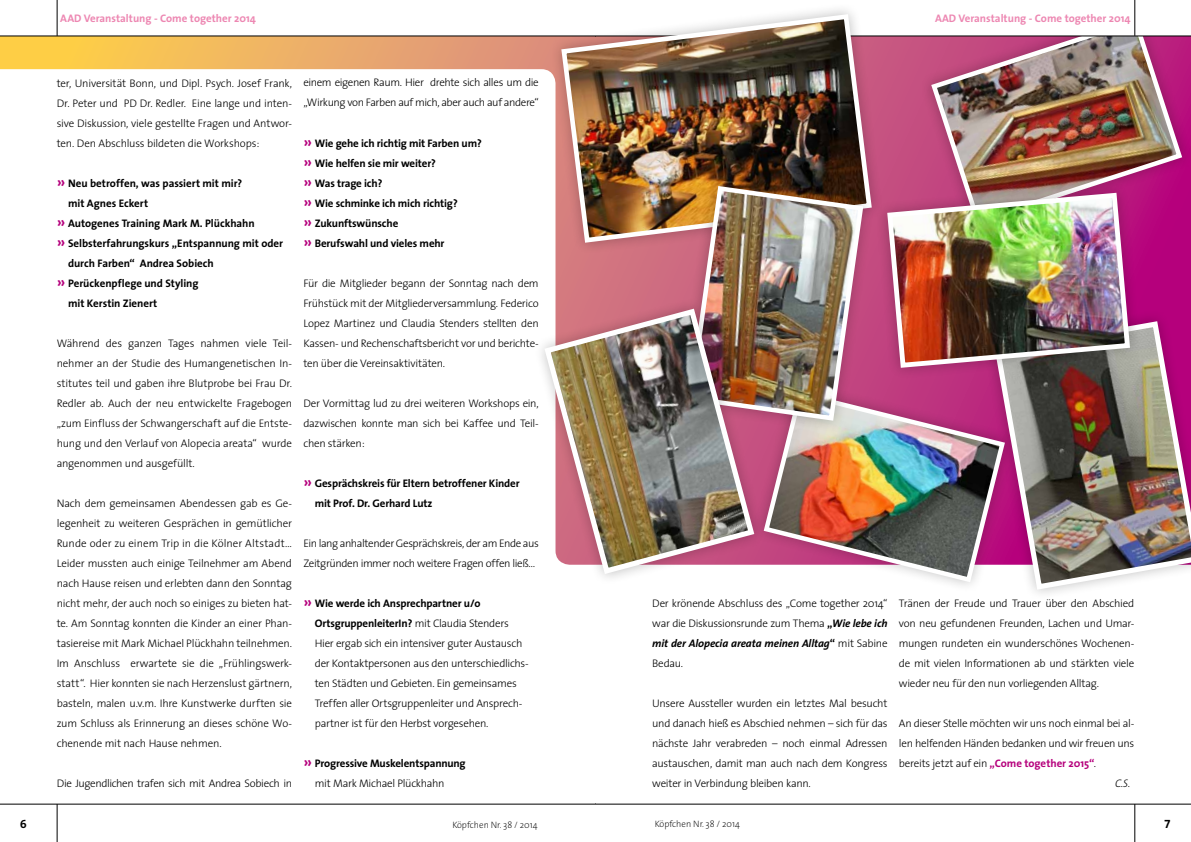
<style>
.page{position:relative;width:1191px;height:842px;background:#fff}
.page>*{position:absolute;margin:0;border:0;box-sizing:border-box;transform-origin:0 0}
.t1{font:12px "The Sans Bold Expert";color:#000}
.t2{font:300 11px/20px "The Sans";letter-spacing:-.025em;color:#000;text-align:justify}
.t3{font:700 11px/20px "The Sans";letter-spacing:-.01em;color:#000}
.t4{font:700 11px "The Sans";color:#ed87b2}
.t5{font:italic 300 11px "The Sans";color:#000}
.t6{font:200 9.3px "The Sans";color:#000}
.s1{font-size:16px;color:#b5007c}
.s2{font-weight:700;font-size:16px;color:#b5007c}
.s3{font-weight:700}
.s4{font-weight:300}
.s5{font-weight:700;font-style:italic}
.s6{font-weight:700;color:#b5007c}
</style>
<div class="page">
<svg style="left:0;top:37px;width:1191px;height:341px"></svg>
<div style="left:918px;top:5px;width:273px;height:229px;background:#000;opacity:.25"></div>
<img style="left:928px;top:37px;width:257px;height:190px">
<div style="left:981px;top:308px;width:210px;height:292px;background:#000;opacity:.25"></div>
<img style="left:992px;top:318px;width:199px;height:275px">
<div style="left:874px;top:180px;width:267px;height:199px;background:#000;opacity:.25"></div>
<img style="left:884px;top:190px;width:248px;height:180px">
<hr style="left:0;top:36px;width:595px;height:1px;background:#000">
<hr style="left:57px;top:0;width:1px;height:36px;background:#000">
<hr style="left:57px;top:804px;width:1px;height:38px;background:#000">
<hr style="left:0;top:804px;width:595px;height:1px;background:#000">
<div style="left:595px;top:0;width:596px;height:36px;background:#fff"></div>
<hr style="left:595px;top:36px;width:596px;height:1px;background:#000">
<hr style="left:1134px;top:0;width:1px;height:36px;background:#000">
<hr style="left:1134px;top:804px;width:1px;height:38px;background:#000">
<hr style="left:595px;top:804px;width:596px;height:1px;background:#000">
<div style="left:548px;top:1px;width:334px;height:252px;background:#000;opacity:.25"></div>
<img style="left:559px;top:12px;width:315px;height:233px">
<div style="left:750px;top:378px;width:264px;height:214px;background:#000;opacity:.25"></div>
<img style="left:761px;top:388px;width:246px;height:197px">
<div style="left:675px;top:173px;width:198px;height:258px;background:#000;opacity:.25"></div>
<img style="left:685px;top:183px;width:181px;height:240px">
<div style="left:531px;top:296px;width:233px;height:288px;background:#000;opacity:.25"></div>
<img style="left:541px;top:305px;width:216px;height:272px">
<p class="t4" style="left:60px;top:9px;width:197px">AAD Veranstaltung - Come together 2014</p>
<p class="t4" style="left:935px;top:9px;width:197px">AAD Veranstaltung - Come together 2014</p>
<p class="t2" style="left:57px;top:72px;width:237px">ter, Universität Bonn, und Dipl. Psych. Josef Frank, Dr. Peter und PD Dr. Redler. Eine lange und inten&shy;sive Diskussion, viele gestellte Fragen und Antwor&shy;ten. Den Abschluss bildeten die Workshops:</p>
<p class="t3" style="left:57px;top:173px;width:187px"><span class="s1">»</span> Neu betroffen, was passiert mit mir?</p>
<p class="t3" style="left:68px;top:193px;width:82px">mit Agnes Eckert</p>
<p class="t3" style="left:57px;top:213px;width:199px"><span class="s1">»</span> Autogenes Training Mark M. Plückhahn</p>
<p class="t3" style="left:57px;top:233px;width:228px"><span class="s1">»</span> Selbsterfahrungskurs „Entspannung mit oder</p>
<p class="t3" style="left:68px;top:253px;width:147px">durch Farben“ Andrea Sobiech</p>
<p class="t3" style="left:57px;top:273px;width:143px"><span class="s1">»</span> Perückenpflege und Styling</p>
<p class="t3" style="left:68px;top:293px;width:91px">mit Kerstin Zienert</p>
<p class="t2" style="left:57px;top:332px;width:237px">Während des ganzen Tages nahmen viele Teil&shy;nehmer an der Studie des Humangenetischen In&shy;stitutes teil und gaben ihre Blutprobe bei Frau Dr.<br>Redler ab. Auch der neu entwickelte Fragebogen „zum Einfluss der Schwangerschaft auf die Entste&shy;hung und den Verlauf von Alopecia areata“ wurde angenommen und ausgefüllt.</p>
<p class="t2" style="left:57px;top:492px;width:237px">Nach dem gemeinsamen Abendessen gab es Ge&shy;legenheit zu weiteren Gesprächen in gemütlicher Runde oder zu einem Trip in die Kölner Altstadt… Leider mussten auch einige Teilnehmer am Abend nach Hause reisen und erlebten dann den Sonntag nicht mehr, der auch noch so einiges zu bieten hat&shy;te. Am Sonntag konnten die Kinder an einer Phan&shy;tasiereise mit Mark Michael Plückhahn teilnehmen.<br>Im Anschluss erwartete sie die „Frühlingswerk&shy;statt“. Hier konnten sie nach Herzenslust gärtnern, basteln, malen u.v.m. Ihre Kunstwerke durften sie zum Schluss als Erinnerung an dieses schöne Wo&shy;chenende mit nach Hause nehmen.</p>
<p class="t2" style="left:57px;top:772px;width:237px">Die Jugendlichen trafen sich mit Andrea Sobiech in</p>
<p class="t2" style="left:303px;top:72px;width:237px">einem eigenen Raum. Hier drehte sich alles um die „Wirkung von Farben auf mich, aber auch auf andere“</p>
<p class="t3" style="left:303px;top:133px;width:180px"><span class="s1">»</span> Wie gehe ich richtig mit Farben um? <span class="s1">»</span> Wie helfen sie mir weiter?<br><span class="s1">»</span> Was trage ich?<br><span class="s1">»</span> Wie schminke ich mich richtig?<br><span class="s1">»</span> Zukunftswünsche<br><span class="s1">»</span> Berufswahl und vieles mehr</p>
<p class="t2" style="left:303px;top:272px;width:237px">Für die Mitglieder begann der Sonntag nach dem Frühstück mit der Mitgliederversammlung. Federico Lopez Martinez und Claudia Stenders stellten den Kassen- und Rechenschaftsbericht vor und berichte&shy;ten über die Vereinsaktivitäten.</p>
<p class="t2" style="left:303px;top:392px;width:237px">Der Vormittag lud zu drei weiteren Workshops ein, dazwischen konnte man sich bei Kaffee und Teil&shy;chen stärken:</p>
<p class="t3" style="left:315px;top:473px;width:206px;text-indent:-11px"><span class="s1">»</span> Gesprächskreis für Eltern betroffener Kinder mit Prof. Dr. Gerhard Lutz</p>
<p class="t2" style="left:303px;top:532px;width:237px">Ein lang anhaltender Gesprächskreis, der am Ende aus<br>Zeitgründen immer noch weitere Fragen offen ließ…</p>
<p class="t2" style="left:315px;top:592px;width:215px;text-align:left;text-indent:-11px"><span class="s2">»</span> <span class="s3">Wie werde ich Ansprechpartner u/o OrtsgruppenleiterIn?</span> mit Claudia Stenders Hier ergab sich ein intensiver guter Austausch der Kontaktpersonen aus den unterschiedlichs&shy;ten Städten und Gebieten. Ein gemeinsames Treffen aller Ortsgruppenleiter und Ansprech&shy;partner ist für den Herbst vorgesehen.</p>
<p class="t3" style="left:315px;top:753px;width:152px;text-indent:-11px"><span class="s1">»</span> Progressive Muskelentspannung <span class="s4">mit Mark Michael Plückhahn</span></p>
<p class="t2" style="left:652px;top:592px;width:237px">Der krönende Abschluss des „Come together 2014“ war die Diskussionsrunde zum Thema <span class="s3">„</span><span class="s5">Wie lebe ich mit der Alopecia areata meinen Alltag</span><span class="s3">“</span> mit Sabine Bedau.</p>
<p class="t2" style="left:652px;top:692px;width:237px">Unsere Aussteller wurden ein letztes Mal besucht und danach hieß es Abschied nehmen – sich für das nächste Jahr verabreden – noch einmal Adressen austauschen, damit man auch nach dem Kongress weiter in Verbindung bleiben kann.</p>
<p class="t2" style="left:899px;top:592px;width:237px">Tränen der Freude und Trauer über den Abschied von neu gefundenen Freunden, Lachen und Umar&shy;mungen rundeten ein wunderschönes Wochenen&shy;de mit vielen Informationen ab und stärkten viele wieder neu für den nun vorliegenden Alltag.</p>
<p class="t2" style="left:899px;top:712px;width:237px">An dieser Stelle möchten wir uns noch einmal bei al-</p>
<p class="t2" style="left:899px;top:732px;width:237px">len helfenden Händen bedanken und wir freuen uns</p>
<p class="t2" style="left:899px;top:752px;width:199px">bereits jetzt auf ein <span class="s6">„Come together 2015“</span>.</p>
<p class="t5" style="left:1115px;top:774px;width:17px">C.S.</p>
<p class="t1" style="left:20px;top:814px;width:8px">6</p>
<p class="t6" style="left:452px;top:817px;width:87px">Köpfchen Nr. 38 / 2014</p>
<p class="t6" style="left:655px;top:816px;width:87px">Köpfchen Nr. 38 / 2014</p>
<p class="t1" style="left:1164px;top:814px;width:8px">7</p>
</div>
